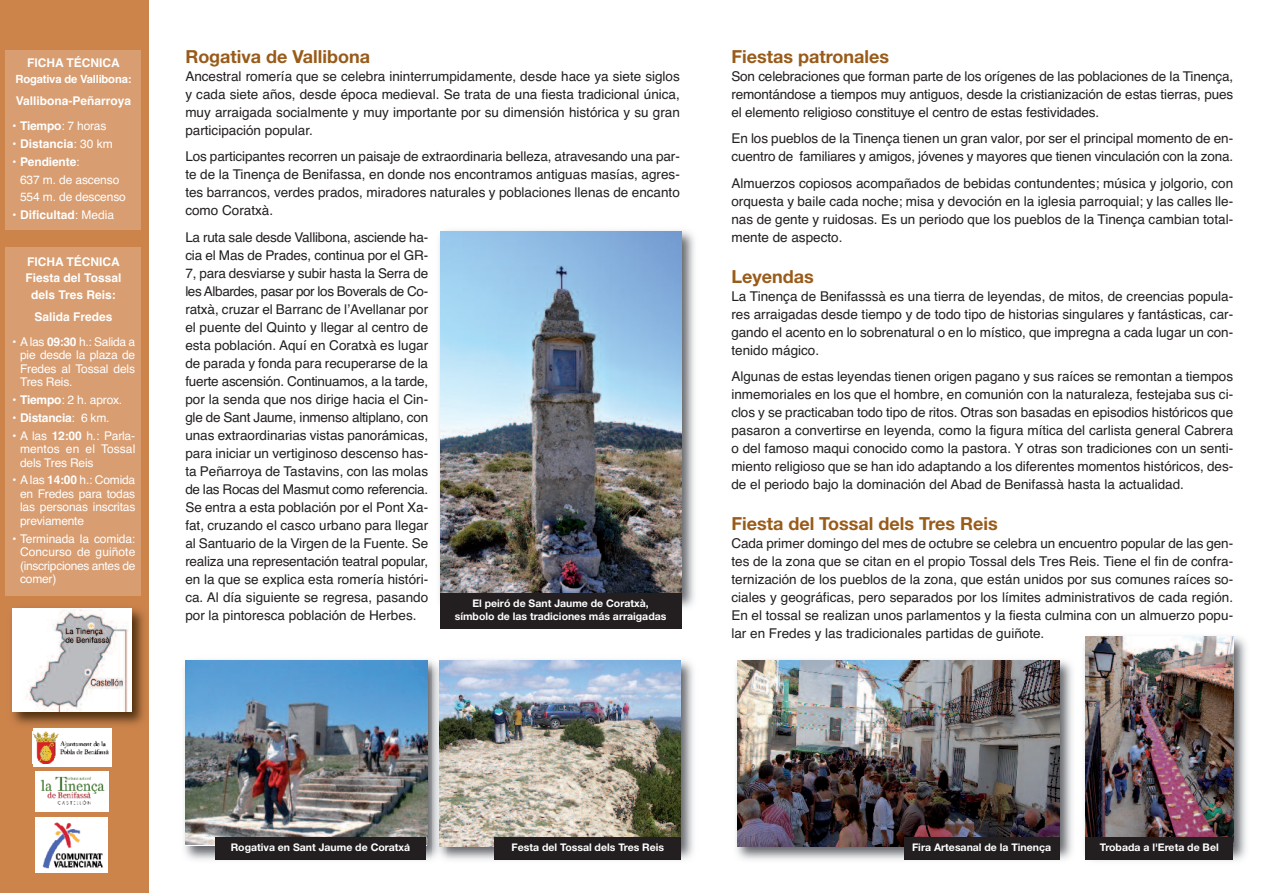
<style>
.page{position:relative;width:1263px;height:893px;background:#fff}
.page>*{position:absolute;margin:0;border:0;box-sizing:border-box;transform-origin:0 0}
.t1{font:700 18px "Helvetica Neue";color:#995b19}
.t2{font:13.5px/18px "Helvetica";color:#231f20;text-align:justify}
.t3{font:12px/13.5px "Helvetica";letter-spacing:-.015em;color:#fff;text-align:justify}
.t4{font:700 12px/16.2px "Helvetica";color:#fff;text-align:center}
.t5{font:700 11.25px "Helvetica";letter-spacing:-.015em;color:#fff}
.t6{font:700 10.5px/13.5px "Helvetica Neue";color:#fff;text-align:center}
.s1{font-weight:700}
.s2{font-weight:400}
.s3{font-family:"Calibri"}
</style>
<div class="page">
<div style="left:0;top:0;width:149px;height:893px;background:#cd844b"></div>
<div style="left:6px;top:50px;width:135px;height:180px;background:#d89d71"></div>
<div style="left:6px;top:247px;width:135px;height:349px;background:#d89d71"></div>
<img style="left:12px;top:608px;width:133px;height:124px">
<img style="left:13px;top:608px;width:119px;height:104px">
<div style="left:33px;top:728px;width:78px;height:38px;background:#fff"></div>
<img style="left:33px;top:731px;width:76px;height:32px">
<div style="left:36px;top:817px;width:72px;height:56px;background:#fff"></div>
<img style="left:42px;top:822px;width:61px;height:47px">
<img style="left:35px;top:771px;width:73px;height:41px">
<img style="left:184px;top:660px;width:510px;height:200px">
<img style="left:185px;top:661px;width:242px;height:184px">
<img style="left:439px;top:661px;width:242px;height:185px">
<img style="left:439px;top:230px;width:256px;height:385px">
<img style="left:440px;top:232px;width:242px;height:363px">
<img style="left:736px;top:660px;width:336px;height:200px">
<img style="left:738px;top:661px;width:321px;height:185px">
<img style="left:1084px;top:636px;width:162px;height:225px">
<img style="left:1085px;top:637px;width:148px;height:201px">
<div style="left:495px;top:838px;width:186px;height:22px;background:#231f20"></div>
<div style="left:440px;top:593px;width:241px;height:36px;background:#231f20"></div>
<div style="left:904px;top:838px;width:155px;height:22px;background:#231f20"></div>
<div style="left:1085px;top:838px;width:148px;height:22px;background:#231f20"></div>
<div style="left:215px;top:838px;width:211px;height:22px;background:#231f20"></div>
<p class="t4" style="left:27px;top:55px;width:94px">FICHA TÉCNICA</p>
<p class="t5" style="left:15px;top:73px;width:118px">Rogativa de Vallibona:</p>
<p class="t4" style="left:16px;top:93px;width:117px">Vallibona-Peñarroya</p>
<p class="t3" style="left:12px;top:119px;width:96px">• <span class="s1">Tiempo</span>: 7 horas</p>
<p class="t4" style="left:12px;top:136px;width:103px"><span class="s2">•</span> Distancia<span class="s2">: 30 km</span></p>
<p class="t3" style="left:20px;top:153px;width:107px;line-height:17.7px;text-align:left;text-indent:-9px">• <span class="s1">Pendiente</span>:<br>637 m. de ascenso<br>554 m. de descenso</p>
<p class="t4" style="left:12px;top:207px;width:104px"><span class="s2">•</span> Dificultad<span class="s2">: Media</span></p>
<p class="t4" style="left:26px;top:254px;width:97px">FICHA TÉCNICA<br>Fiesta del Tossal dels Tres Reis:</p>
<p class="t4" style="left:34px;top:309px;width:80px">Salida Fredes</p>
<p class="t3" style="left:20px;top:335px;width:117px;text-indent:-9px">• A las <span class="s1">09:30</span> h.: Salida a pie desde la plaza de Fredes al Tossal dels Tres Reis.</p>
<p class="t3" style="left:12px;top:393px;width:112px">• <span class="s1">Tiempo</span>: 2 h. aprox.</p>
<p class="t4" style="left:12px;top:410px;width:99px"><span class="s2">•</span> Distancia<span class="s2">: 6 km.</span></p>
<p class="t3" style="left:20px;top:429px;width:117px;text-indent:-9px">• A las <span class="s1">12:00</span> h.: Parla&shy;mentos en el Tossal dels Tres Reis</p>
<p class="t3" style="left:20px;top:473px;width:117px;text-indent:-9px">• A las <span class="s1">14:00</span> h.: Comida en Fredes para todas las personas inscritas previamente</p>
<p class="t3" style="left:20px;top:532px;width:117px;text-indent:-9px">• Terminada la comida:<br>Concurso de guiñote (inscripciones antes de comer)</p>
<h1 class="t1" style="left:185px;top:50px;width:186px">Rogativa de Vallibona</h1>
<p class="t2" style="left:185px;top:67px;width:496px">Ancestral romería que se celebra ininterrumpidamente, desde hace ya siete siglos y cada siete años, desde época medieval. Se trata de una fiesta tradicional única, muy arraigada socialmente y muy importante por su dimensión histórica y su gran participación popular.</p>
<p class="t2" style="left:185px;top:147px;width:496px">Los participantes recorren un paisaje de extraordinaria belleza, atravesando una par&shy;te de la Tinença de Benifassa, en donde nos encontramos antiguas masías, agres&shy;tes barrancos, verdes prados, miradores naturales y poblaciones llenas de encanto como Coratxà.</p>
<p class="t2" style="left:185px;top:228px;width:244px">La ruta sale desde Vallibona, asciende ha&shy;cia el Mas de Prades, continua por el GR-7, para desviarse y subir hasta la Serra de les Albardes, pasar por los Boverals de Co&shy;ratxà, cruzar el Barranc de l’Avellanar por el puente del Quinto y llegar al centro de esta población. Aquí en Coratxà es lugar de parada y fonda para recuperarse de la fuerte ascensión. Continuamos, a la tarde, por la senda que nos dirige hacia el Cin&shy;gle de Sant Jaume, inmenso altiplano, con unas extraordinarias vistas panorámicas, para iniciar un vertiginoso descenso has&shy;ta Peñarroya de Tastavins, con las molas de las Rocas del Masmut como referencia.<br>Se entra a esta población por el Pont Xa&shy;fat, cruzando el casco urbano para llegar al Santuario de la Virgen de la Fuente. Se realiza una representación teatral popular, en la que se explica esta romería históri&shy;ca. Al día siguiente se regresa, pasando por la pintoresca población de Herbes.</p>
<p class="t6" style="left:455px;top:597px;width:213px">El peiró de Sant Jaume de Coratxà, símbolo de las tradiciones más arraigadas</p>
<h1 class="t1" style="left:731px;top:50px;width:159px">Fiestas patronales</h1>
<p class="t2" style="left:731px;top:67px;width:503px">Son celebraciones que forman parte de los orígenes de las poblaciones de la Tinença, remontándose a tiempos muy antiguos, desde la cristianización de estas tierras, pues el elemento religioso constituye el centro de estas festividades.</p>
<p class="t2" style="left:731px;top:129px;width:503px">En los pueblos de la Tinença tienen un gran valor, por ser el principal momento de en&shy;cuentro de familiares y amigos, jóvenes y mayores que tienen vinculación con la zona.</p>
<p class="t2" style="left:731px;top:174px;width:503px">Almuerzos copiosos acompañados de bebidas contundentes; música y jolgorio, con orquesta y baile cada noche; misa y devoción en la iglesia parroquial; y las calles lle&shy;nas de gente y ruidosas. Es un periodo que los pueblos de la Tinença cambian total&shy;mente de aspecto.</p>
<h1 class="t1" style="left:731px;top:270px;width:84px">Leyendas</h1>
<p class="t2" style="left:731px;top:287px;width:503px">La Tinença de Benifasssà es una tierra de leyendas, de mitos, de creencias popula&shy;res arraigadas desde tiempo y de todo tipo de historias singulares y fantásticas, car&shy;gando el acento en lo sobrenatural o en lo místico, que impregna a cada lugar un con&shy;tenido mágico.</p>
<p class="t2" style="left:731px;top:367px;width:503px">Algunas de estas leyendas tienen origen pagano y sus raíces se remontan a tiempos inmemoriales en los que el hombre, en comunión con la naturaleza, festejaba sus ci&shy;clos y se practicaban todo tipo de ritos. Otras son basadas en episodios históricos que pasaron a convertirse en leyenda, como la figura mítica del carlista general Cabrera o del famoso maqui conocido como la pastora. Y otras son tradiciones con un senti&shy;miento religioso que se han ido adaptando a los diferentes momentos históricos, des&shy;de el periodo bajo la dominación del Abad de Benifassà hasta la actualidad.</p>
<h1 class="t1" style="left:731px;top:517px;width:268px">Fiesta del Tossal dels Tres Reis</h1>
<p class="t2" style="left:731px;top:534px;width:503px">Cada primer domingo del mes de octubre se celebra un encuentro popular de las gen&shy;tes de la zona que se citan en el propio Tossal dels Tres Reis. Tiene el fin de confra&shy;ternización de los pueblos de la zona, que están unidos por sus comunes raíces so&shy;ciales y geográficas, pero separados por los límites administrativos de cada región.<br>En el tossal se realizan unos parlamentos y la fiesta culmina con un almuerzo popu&shy;lar en Fredes y las tradicionales partidas de guiñote.</p>
<p class="t6" style="left:231px;top:842px;width:184px">Rogativa en Sant Jaume de Coratxa<span class="s3">̀</span></p>
<p class="t6" style="left:912px;top:842px;width:141px">Fira Artesanal de la Tinenc<span class="s3">̧</span>a</p>
<p class="t6" style="left:1100px;top:842px;width:120px">Trobada a l'Ereta de Bel</p>
<p class="t6" style="left:511px;top:842px;width:154px">Festa del Tossal dels Tres Reis</p>
</div>
